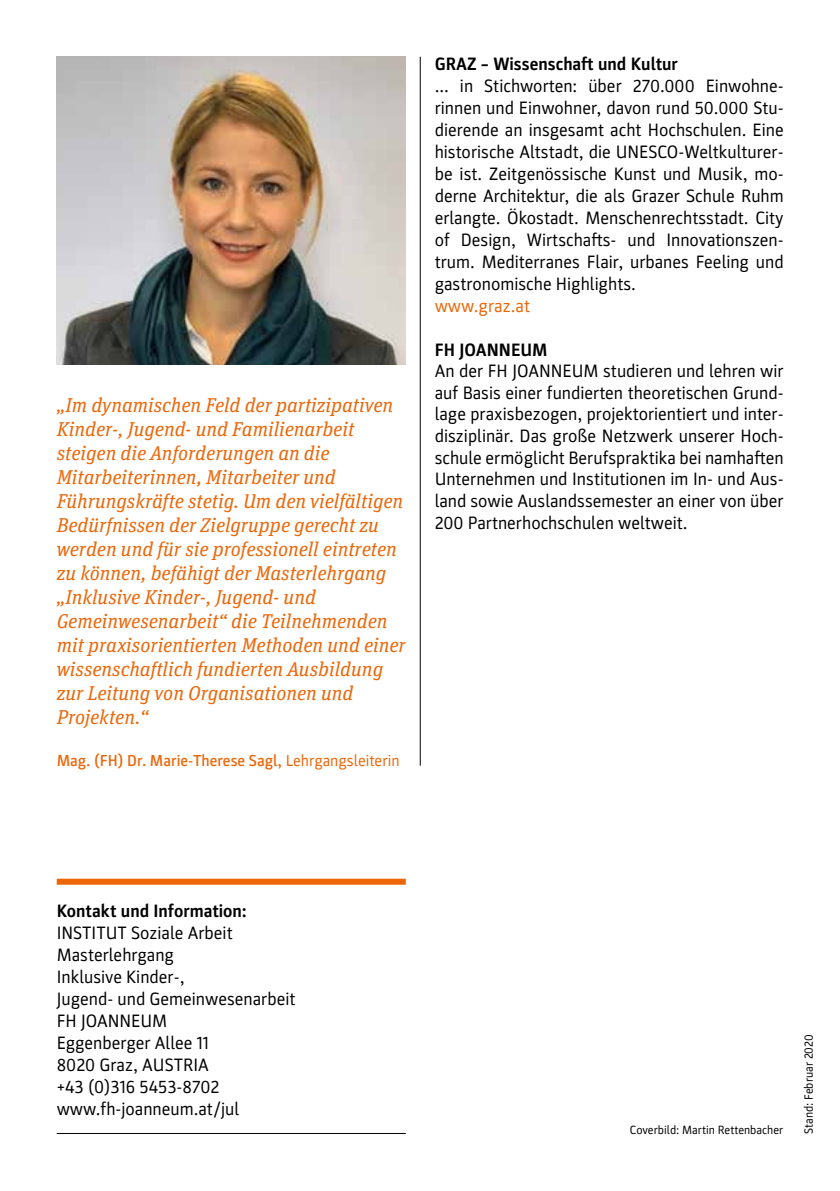
<style>
.page{position:relative;width:840px;height:1191px;background:#fff}
.page>*{position:absolute;margin:0;border:0;box-sizing:border-box;transform-origin:0 0}
.t1{font:italic 20px/24px "Unit Slab OT";color:#ec6608}
.t2{font:18px/22px "Parka";color:#000;text-align:justify}
.t3{font:700 18px "Parka";color:#000}
.t4{font:18px "Parka";color:#ec6608}
.t5{font:500 16px "Parka";color:#ec6608}
.t6{font:12px "Parka";color:#000}
.s1{font-weight:400}
</style>
<div class="page">
<hr style="left:57px;top:1133px;width:348px;height:1px;background:#000">
<div style="left:57px;top:878px;width:348px;height:6px;background:#ec6608"></div>
<hr style="left:419px;top:57px;width:1px;height:708px;background:#000">
<img style="left:57px;top:57px;width:348px;height:308px">
<p class="t1" style="left:57px;top:393px;width:350px">„Im dynamischen Feld der partizipativen Kinder-, Jugend- und Familienarbeit steigen die Anforderungen an die Mitarbeiterinnen, Mitarbeiter und Führungskräfte stetig. Um den vielfältigen Bedürfnissen der Zielgruppe gerecht zu werden und für sie professionell eintreten zu können, befähigt der Masterlehrgang „Inklusive Kinder-, Jugend- und Gemeinwesenarbeit“ die Teilnehmenden mit praxisorientierten Methoden und einer wissenschaftlich fundierten Ausbildung zur Leitung von Organisationen und Projekten.“</p>
<p class="t5" style="left:57px;top:751px;width:344px">Mag. (FH) Dr. Marie-Therese Sagl, <span class="s1">Lehrgangsleiterin</span></p>
<p class="t3" style="left:434px;top:54px;width:245px">GRAZ – Wissenschaft und Kultur</p>
<p class="t2" style="left:434px;top:75px;width:350px">... in Stichworten: über 270.000 Einwohne&shy;rinnen und Einwohner, davon rund 50.000 Stu&shy;dierende an insgesamt acht Hochschulen. Eine historische Altstadt, die UNESCO-Weltkulturer&shy;be ist. Zeitgenössische Kunst und Musik, mo&shy;derne Architektur, die als Grazer Schule Ruhm erlangte. Ökostadt. Menschenrechtsstadt. City of Design, Wirtschafts- und Innovationszen&shy;trum. Mediterranes Flair, urbanes Feeling und gastronomische Highlights.</p>
<p class="t4" style="left:434px;top:296px;width:97px">www.graz.at</p>
<p class="t3" style="left:434px;top:339px;width:114px">FH JOANNEUM</p>
<p class="t2" style="left:434px;top:360px;width:350px">An der FH JOANNEUM studieren und lehren wir auf Basis einer fundierten theoretischen Grund&shy;lage praxisbezogen, projektorientiert und inter&shy;disziplinär. Das große Netzwerk unserer Hoch&shy;schule ermöglicht Berufspraktika bei namhaften Unternehmen und Institutionen im In- und Aus&shy;land sowie Auslandssemester an einer von über 200 Partnerhochschulen weltweit.</p>
<p class="t3" style="left:57px;top:900px;width:191px">Kontakt und Information:</p>
<p class="t2" style="left:57px;top:921px;width:240px;text-align:left">INSTITUT Soziale Arbeit<br>Masterlehrgang<br>Inklusive Kinder-,<br>Jugend- und Gemeinwesenarbeit<br>FH JOANNEUM<br>Eggenberger Allee 11<br>8020 Graz, AUSTRIA<br>+43 (0)316 5453-8702 www.fh-joanneum.at/jul</p>
<p class="t6" style="left:629px;top:1123px;width:155px">Coverbild: Martin Rettenbacher</p>
<p class="t6" style="left:801px;top:1134px;width:101px;rotate:-90deg">Stand: Februar 2020</p>
</div>
